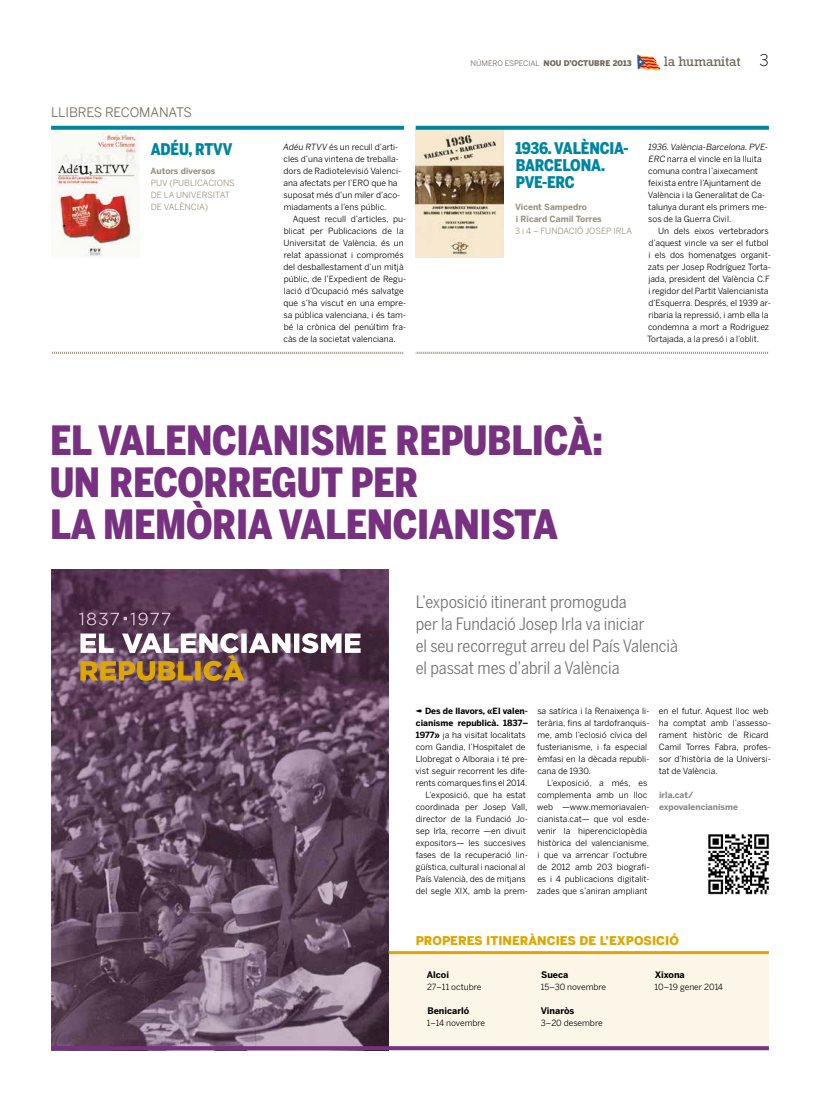
<style>
.page{position:relative;width:820px;height:1106px;background:#fff}
.page>*{position:absolute;margin:0;border:0;box-sizing:border-box;transform-origin:0 0}
.t1{font:900 40px/42px "Benton Sans Cond";letter-spacing:-.01em;color:#773180}
.t2{font:17px/22px "Benton Sans Cond";color:#707172}
.t3{font:900 16px/17px "Benton Sans Cond";letter-spacing:-.01em;color:#0085a1}
.t4{font:14px "Rockwell Std";letter-spacing:-.01em;color:#6f685b}
.t5{font:13px "Benton Sans";letter-spacing:-.02em;color:#6f685b}
.t6{font:900 12px "Benton Sans";color:#dea600}
.t7{font:700 9px "Benton Sans";color:#000}
.t8{font:8.5px/12px "Benton Sans";color:#000}
.t9{font:8.5px/12px "Benton Sans";color:#9b917e}
.t10{font:700 8.5px/12px "Benton Sans";color:#9b917e}
.t11{font:700 8.5px/12px "Benton Sans";color:#87888a}
.t12{font:900 7.8px "Benton Sans";color:#6f685b}
.s1{font-style:italic}
.s2{font-weight:400;font-size:7.5px}
.s3{font-family:"Benton Sans";font-weight:300;font-size:16px;color:#000}
.s4{font-weight:700}
</style>
<div class="page">
<svg style="left:637px;top:54px;width:23px;height:17px"></svg>
<div style="left:388px;top:954px;width:380px;height:96px;background:#fcf6e8"></div>
<img style="left:51px;top:570px;width:337px;height:476px">
<svg style="left:80px;top:633px;width:280px;height:48px"></svg>
<svg style="left:79px;top:612px;width:91px;height:13px"></svg>
<svg style="left:51px;top:1046px;width:717px;height:4px;background:#7a3682"></svg>
<img style="left:51px;top:130px;width:88px;height:127px">
<svg style="left:51px;top:352px;width:352px;height:2px"></svg>
<svg style="left:51px;top:126px;width:353px;height:4px"></svg>
<img style="left:415px;top:130px;width:88px;height:128px">
<svg style="left:415px;top:352px;width:353px;height:2px"></svg>
<svg style="left:415px;top:126px;width:353px;height:4px"></svg>
<hr style="left:388px;top:951px;width:380px;height:3px;background:#dea600">
<img style="left:708px;top:834px;width:62px;height:61px">
<h3 class="t5" style="left:51px;top:104px;width:142px">LLIBRES RECOMANATS</h3>
<h3 class="t3" style="left:151px;top:140px;width:83px">ADÉU, RTVV</h3>
<p class="t10" style="left:150px;top:165px;width:67px">Autors diversos</p>
<p class="t9" style="left:151px;top:177px;width:85px">PUV (PUBLICACIONS<br>DE LA UNIVERSITAT<br>DE VALÈNCIA)</p>
<p class="t8" style="left:283px;top:141px;width:120px"><span class="s1">Adéu RTVV</span> és un recull d’arti&shy;cles d’una vintena de treballa&shy;dors de Radiotelevisió Valenci&shy;ana afectats per l’ERO que ha suposat més d’un miler d’aco&shy;miadaments a l’ens públic.</p>
<p class="t8" style="left:283px;top:213px;width:124px;text-indent:9px">Aquest recull d’articles, pu&shy;blicat per Publicacions de la<br>Universitat de València, és un relat apassionat i compromés del desballestament d’un mitjà públic, de l’Expedient de Regu&shy;lació d’Ocupació més salvatge que s’ha viscut en una empre&shy;sa pública valenciana, i és tam&shy;bé la crònica del penúltim fra&shy;càs de la societat valenciana.</p>
<p class="t12" style="left:470px;top:58px;width:162px"><span class="s2">NÚMERO ESPECIAL</span> NOU D’OCTUBRE 2013</p>
<h3 class="t4" style="left:663px;top:53px;width:107px">la humanitat <span class="s3">3</span></h3>
<h3 class="t3" style="left:515px;top:140px;width:115px">1936. VALÈNCIA-<br>BARCELONA.<br>PVE-ERC</h3>
<p class="t10" style="left:515px;top:201px;width:88px">Vicent Sampedro<br>i Ricard Camil Torres</p>
<p class="t9" style="left:515px;top:225px;width:118px">3 i 4 – FUNDACIÓ JOSEP IRLA</p>
<p class="t8" style="left:647px;top:141px;width:123px"><span class="s1">1936.València-Barcelona.PVE-<br>ERC</span> narra el vincle en la lluita comuna contra l’aixecament feixista entre l’Ajuntament de<br>València i la Generalitat de Ca&shy;talunya durant els primers me&shy;sos de la Guerra Civil.</p>
<p class="t8" style="left:647px;top:225px;width:125px;text-indent:11px">Un dels eixos vertebradors d’aquest vincle va ser el futbol i els dos homenatges organit&shy;zats per Josep Rodríguez Torta&shy;jada, president del València C.F i regidor del Partit Valencianista d’Esquerra. Després, el 1939 ar&shy;ribaria la repressió, i amb ella la condemna a mort a Rodriguez<br>Tortajada, a la presó i a l’oblit.</p>
<h1 class="t1" style="left:50px;top:419px;width:554px">EL VALENCIANISME REPUBLICÀ:<br>UN RECORREGUT PER<br>LA MEMÒRIA VALENCIANISTA</h1>
<h2 class="t2" style="left:415px;top:590px;width:264px">L’exposició itinerant promoguda<br>per la Fundació Josep Irla va iniciar<br>el seu recorregut arreu del País Valencià el passat mes d’abril a València</h2>
<p class="t8" style="left:415px;top:705px;width:115px;text-align:right">❖ <span class="s4">Des de llavors, «El valen&shy;cianisme republicà. 1837–<br>1977»</span> ja ha visitat localitats com Gandia, l’Hospitalet de<br>Llobregat o Alboraia i té pre&shy;vist seguir recorrent les dife&shy;rents comarques fins el 2014.<br>L’exposició, que ha estat coordinada per Josep Vall, director de la Fundació Jo&shy;sep Irla, recorre —en divuit expositors— les succesives fases de la recuperació lin&shy;güística, cultural i nacional al<br>País Valencià, des de mitjans del segle XIX, amb la prem-</p>
<p class="t8" style="left:537px;top:705px;width:114px">sa satírica i la Renaixença li&shy;terària, fins al tardofranquis&shy;me, amb l’eclosió cívica del fusterianisme, i fa especial èmfasi en la dècada republi&shy;cana de 1930.</p>
<p class="t8" style="left:536px;top:777px;width:114px;text-indent:10px">L’exposició, a més, es complementa amb un lloc web —www.memoriavalen&shy;cianista.cat— que vol esde&shy;venir la hiperenciclopèdia històrica del valencianisme, i que va arrencar l’octubre de 2012 amb 203 biografi&shy;es i 4 publicacions digitalit&shy;zades que s’aniran ampliant</p>
<p class="t8" style="left:658px;top:705px;width:114px">en el futur. Aquest lloc web ha comptat amb l’assesso&shy;rament històric de Ricard<br>Camil Torres Fabra, profes&shy;sor d’història de la Universi&shy;tat de València.</p>
<p class="t11" style="left:658px;top:789px;width:80px">irla.cat/ expovalencianisme</p>
<h3 class="t6" style="left:415px;top:933px;width:265px">PROPERES ITINERÀNCIES DE L’EXPOSICIÓ</h3>
<p class="t7" style="left:426px;top:969px;width:24px">Alcoi</p>
<p class="t8" style="left:427px;top:981px;width:56px">27–11 octubre</p>
<p class="t7" style="left:427px;top:1005px;width:43px">Benicarló</p>
<p class="t8" style="left:426px;top:1017px;width:60px">1–14 novembre</p>
<p class="t7" style="left:541px;top:969px;width:29px">Sueca</p>
<p class="t8" style="left:540px;top:981px;width:67px">15–30 novembre</p>
<p class="t7" style="left:540px;top:1005px;width:35px">Vinaròs</p>
<p class="t8" style="left:540px;top:1017px;width:63px">3–20 desembre</p>
<p class="t7" style="left:654px;top:969px;width:32px">Xixona</p>
<p class="t8" style="left:654px;top:981px;width:70px">10–19 gener 2014</p>
</div>
